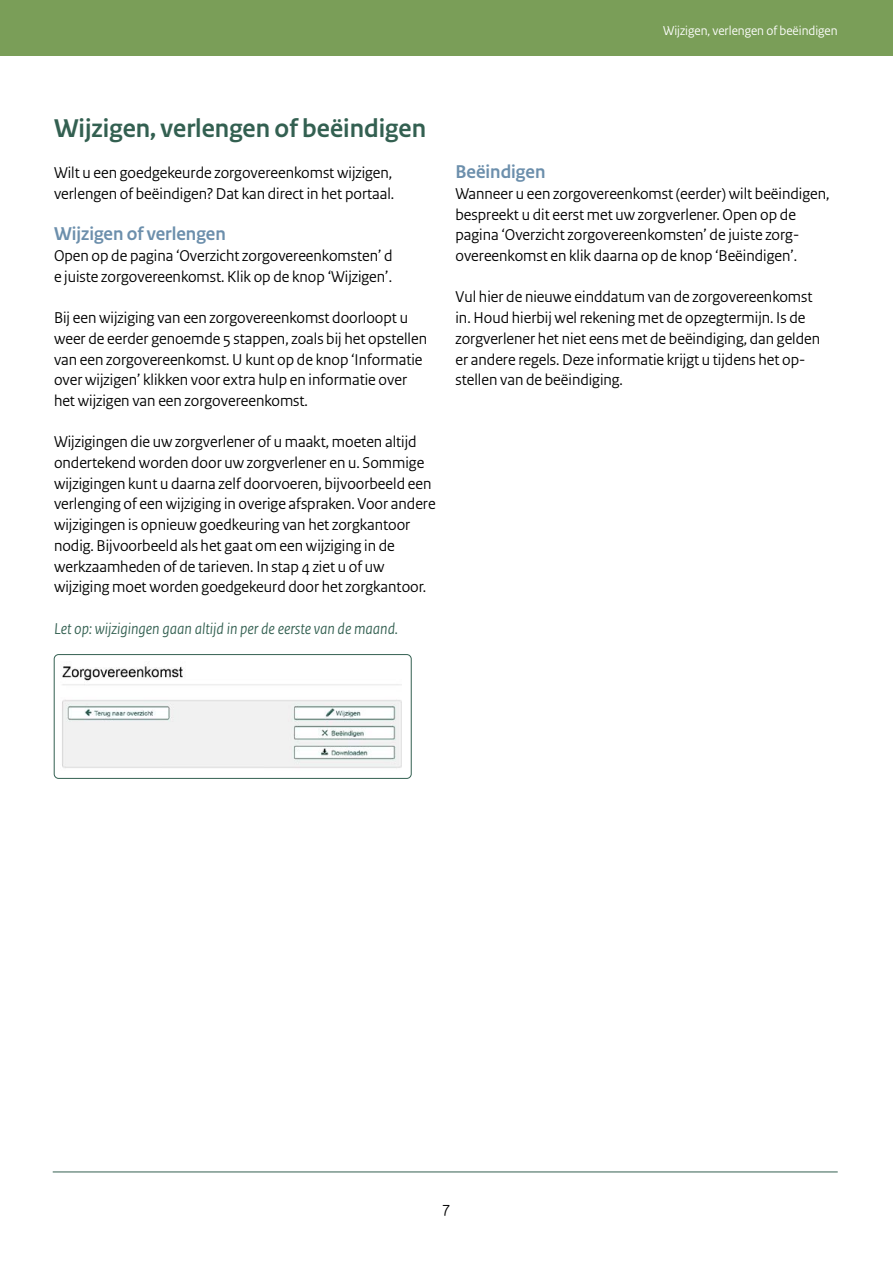
<style>
.page{position:relative;width:893px;height:1263px;background:#fff}
.page>*{position:absolute;margin:0;border:0;box-sizing:border-box;transform-origin:0 0}
.Kopje_groen{font:700 27px "Rijksoverheid Sans Heading";color:#336051}
.Stappen_blauw{font:700 19.5px "Rijksoverheid Sans Heading";color:#6c8fac}
.Bodyteksten{font:16.5px/20.7px "Rijksoverheid Sans Heading";color:#000}
.Body_Cursief{font:italic 16.5px "Rijksoverheid Sans Heading";color:#336051}
.Paginanummer{font:16.5px "Rijksoverheid Sans Heading";color:#000}
.Titel_groene_vlak_re{font:13.5px "Rijksoverheid Sans Heading";color:#fff}
</style>
<div class="page">
<div style="left:0;top:0;width:893px;height:55px;background:#7a9e58"></div>
<hr style="left:53px;top:1171px;width:785px;height:1px;background:#336051">
<img style="left:62px;top:666px;width:340px;height:102px">
<div style="left:54px;top:654px;width:357px;height:125px;border:1px solid #336051;border-radius:4px"></div>
<p class="Titel_groene_vlak_re" style="left:663px;top:22px;width:176px">Wijzigen, verlengen of beëindigen</p>
<h1 class="Kopje_groen" style="left:54px;top:113px;width:374px">Wijzigen, verlengen of beëindigen</h1>
<p class="Bodyteksten" style="left:54px;top:163px;width:342px">Wilt u een goedgekeurde zorgovereenkomst wijzigen, verlengen of beëindigen? Dat kan direct in het portaal.</p>
<p class="Stappen_blauw" style="left:54px;top:223px;width:173px">Wijzigen of verlengen</p>
<p class="Bodyteksten" style="left:54px;top:245px;width:340px">Open op de pagina ‘Overzicht zorgovereenkomsten’ d e juiste zorgovereenkomst. Klik op de knop ‘Wijzigen’.</p>
<p class="Bodyteksten" style="left:54px;top:308px;width:375px">Bij een wijziging van een zorgovereenkomst doorloopt u weer de eerder genoemde 5 stappen, zoals bij het opstellen van een zorgovereenkomst. U kunt op de knop ‘Informatie over wijzigen’ klikken voor extra hulp en informatie over het wijzigen van een zorgovereenkomst.</p>
<p class="Bodyteksten" style="left:54px;top:432px;width:383px">Wijzigingen die uw zorgverlener of u maakt, moeten altijd ondertekend worden door uw zorgverlener en u. Sommige wijzigingen kunt u daarna zelf doorvoeren, bijvoorbeeld een verlenging of een wijziging in overige afspraken. Voor andere wijzigingen is opnieuw goedkeuring van het zorgkantoor nodig. Bijvoorbeeld als het gaat om een wijziging in de werkzaamheden of de tarieven. In stap 4 ziet u of uw wijziging moet worden goedgekeurd door het zorgkantoor.</p>
<p class="Body_Cursief" style="left:54px;top:619px;width:345px">Let op: wijzigingen gaan altijd in per de eerste van de maand.</p>
<p class="Stappen_blauw" style="left:455px;top:161px;width:91px">Beëindigen</p>
<p class="Bodyteksten" style="left:455px;top:183px;width:375px">Wanneer u een zorgovereenkomst (eerder) wilt beëindigen, bespreekt u dit eerst met uw zorgverlener. Open op de pagina ‘Overzicht zorgovereenkomsten’ de juiste zorg&shy;overeenkomst en klik daarna op de knop ‘Beëindigen’.</p>
<p class="Bodyteksten" style="left:455px;top:287px;width:366px">Vul hier de nieuwe einddatum van de zorgovereenkomst in. Houd hierbij wel rekening met de opzegtermijn. Is de zorgverlener het niet eens met de beëindiging, dan gelden er andere regels. Deze informatie krijgt u tijdens het op&shy;stellen van de beëindiging.</p>
<p class="Paginanummer" style="left:443px;top:1198px;width:9px">7</p>
</div>
